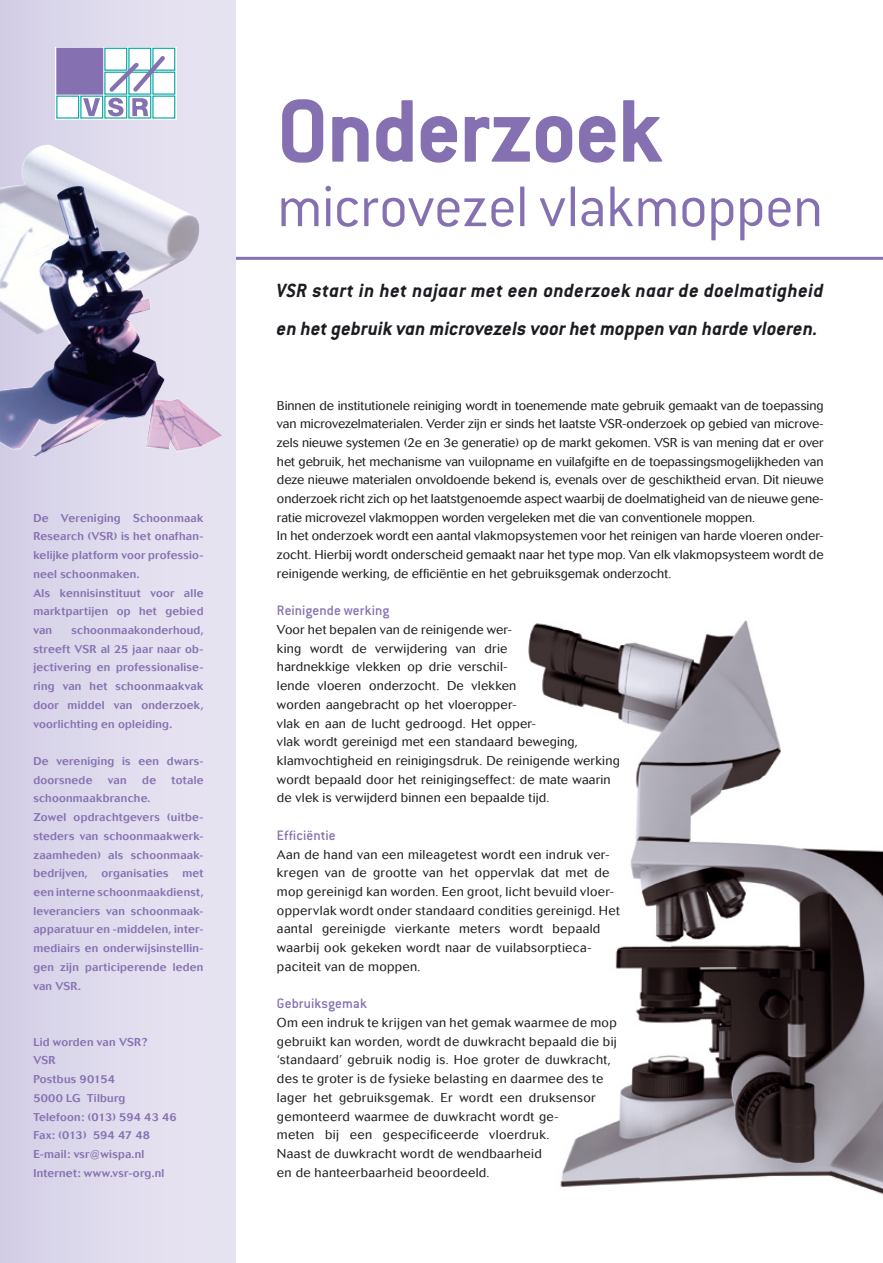
<style>
.page{position:relative;width:883px;height:1263px;background:#fff}
.page>*{position:absolute;margin:0;border:0;box-sizing:border-box;transform-origin:0 0}
.t1{font:700 97.5px "Conduit ITC";color:#8571b1}
.t2{font:300 63px "Conduit ITC";letter-spacing:-.015em;color:#8571b1}
.t3{font:italic 700 21px/37.3px "Conduit ITC";letter-spacing:.01em;color:#1b1c20}
.t4{font:500 15px "Conduit ITC";color:#8571b1}
.t5{font:300 12.75px/18.8px "Cosmos";letter-spacing:.015em;color:#1b1c20}
.t6{font:500 11.25px/18.8px "Cosmos";letter-spacing:.02em;color:#8571b1}
</style>
<div class="page">
<img style="left:528px;top:620px;width:355px;height:575px">
<hr style="left:219px;top:257px;width:664px;height:3px;background:#8571b1">
<div style="left:0;top:0;width:236px;height:1263px;background:linear-gradient(to right,#d4cfe7,#eae7f3)"></div>
<img style="left:0;top:144px;width:223px;height:313px">
<svg style="left:55px;top:47px;width:121px;height:73px"></svg>
<div style="left:152px;top:72px;width:23px;height:23px;border:1px solid #00a5a2"></div>
<div style="left:57px;top:48px;width:46px;height:46px;background:#8571b1"></div>
<div style="left:56px;top:48px;width:47px;height:47px;border:1px solid #8571b1"></div>
<div style="left:104px;top:48px;width:23px;height:23px;border:1px solid #00a5a2"></div>
<div style="left:128px;top:48px;width:23px;height:23px;border:1px solid #00a5a2"></div>
<div style="left:152px;top:48px;width:23px;height:23px;border:1px solid #00a5a2"></div>
<svg style="left:83px;top:98px;width:17px;height:18px"></svg>
<svg style="left:108px;top:98px;width:16px;height:18px"></svg>
<svg style="left:132px;top:98px;width:16px;height:18px"></svg>
<svg style="left:109px;top:56px;width:56px;height:36px"></svg>
<img style="left:0;top:185px;width:222px;height:271px">
<p class="t6" style="left:33px;top:509px;width:172px">De Vereniging Schoonmaak<br>Research (VSR) is het onafhan&shy;kelijke platform voor professio&shy;neel schoonmaken.<br>Als kennisinstituut voor alle marktpartijen op het gebied van</p>
<p class="t6" style="left:33px;top:621px;width:172px;text-align:justify;text-indent:38px">schoonmaakonderhoud, streeft VSR al 25 jaar naar ob&shy;jectivering en professionalise&shy;ring van het schoonmaakvak door middel van onderzoek, voorlichting en opleiding.</p>
<p class="t6" style="left:33px;top:752px;width:172px">De vereniging is een dwars&shy;doorsnede</p>
<p class="t6" style="left:108px;top:770px;width:20px">van</p>
<p class="t6" style="left:142px;top:770px;width:15px">de</p>
<p class="t6" style="left:172px;top:770px;width:33px">totale</p>
<p class="t6" style="left:33px;top:789px;width:172px">schoonmaakbranche.<br>Zowel opdrachtgevers (uitbe&shy;steders van schoonmaakwerk&shy;zaamheden) als schoonmaak&shy;bedrijven, organisaties met een interne schoonmaakdienst, leveranciers van schoonmaak&shy;apparatuur en -middelen, inter&shy;mediairs en onderwijsinstellin&shy;gen zijn participerende leden van VSR.</p>
<p class="t6" style="left:33px;top:1032px;width:145px">Lid worden van VSR?<br>VSR<br>Postbus 90154<br>5000 LG Tilburg<br>Telefoon: (013) 594 43 46<br>Fax: (013) 594 47 48<br>E-mail: vsr@wispa.nl<br>Internet: www.vsr-org.nl</p>
<h1 class="t1" style="left:277px;top:74px;width:387px">Onderzoek</h1>
<h2 class="t2" style="left:277px;top:172px;width:548px">microvezel vlakmoppen</h2>
<h3 class="t3" style="left:277px;top:272px;width:548px">VSR start in het najaar met een onderzoek naar de doelmatigheid en het gebruik van microvezels voor het moppen van harde vloeren.</h3>
<p class="t5" style="left:277px;top:396px;width:548px">Binnen de institutionele reiniging wordt in toenemende mate gebruik gemaakt van de toepassing van microvezelmaterialen. Verder zijn er sinds het laatste VSR-onderzoek op gebied van microve&shy;zels nieuwe systemen (2e en 3e generatie) op de markt gekomen. VSR is van mening dat er over het gebruik, het mechanisme van vuilopname en vuilafgifte en de toepassingsmogelijkheden van deze nieuwe materialen onvoldoende bekend is, evenals over de geschiktheid ervan. Dit nieuwe onderzoek richt zich op het laatstgenoemde aspect waarbij de doelmatigheid van de nieuwe gene&shy;ratie microvezel vlakmoppen worden vergeleken met die van conventionele moppen.<br>In het onderzoek wordt een aantal vlakmopsystemen voor het reinigen van harde vloeren onder&shy;zocht. Hierbij wordt onderscheid gemaakt naar het type mop. Van elk vlakmopsysteem wordt de reinigende werking, de efficiëntie en het gebruiksgemak onderzocht.</p>
<p class="t4" style="left:277px;top:602px;width:114px">Reinigende werking</p>
<p class="t5" style="left:277px;top:620px;width:344px">Voor het bepalen van de reinigende wer-<br>king wordt de verwijdering van drie<br>hardnekkige vlekken op drie verschil-<br>lende vloeren onderzocht. De vlekken<br>worden aangebracht op het vloeropper-<br>vlak en aan de lucht gedroogd. Het opper-<br>vlak wordt gereinigd met een standaard beweging, klamvochtigheid en reinigingsdruk. De reinigende werking wordt bepaald door het reinigingseffect: de mate waarin de vlek is verwijderd binnen een bepaalde tijd.</p>
<p class="t4" style="left:277px;top:827px;width:60px">Efficiëntie</p>
<p class="t5" style="left:277px;top:845px;width:344px">Aan de hand van een mileagetest wordt een indruk ver&shy;kregen van de grootte van het oppervlak dat met de mop gereinigd kan worden. Een groot, licht bevuild vloer&shy;oppervlak wordt onder standaard condities gereinigd. Het aantal gereinigde vierkante meters wordt bepaald waarbij ook gekeken wordt naar de vuilabsorptieca&shy;paciteit van de moppen.</p>
<p class="t4" style="left:277px;top:995px;width:91px">Gebruiksgemak</p>
<p class="t5" style="left:277px;top:1013px;width:341px">Om een indruk te krijgen van het gemak waarmee de mop gebruikt kan worden, wordt de duwkracht bepaald die bij ‘standaard’ gebruik nodig is. Hoe groter de duwkracht, des te groter is de fysieke belasting en daarmee des te lager het gebruiksgemak. Er wordt een druksensor gemonteerd waarmee de duwkracht wordt ge-<br>meten bij een gespecificeerde vloerdruk.<br>Naast de duwkracht wordt de wendbaarheid<br>en de hanteerbaarheid beoordeeld.</p>
</div>
